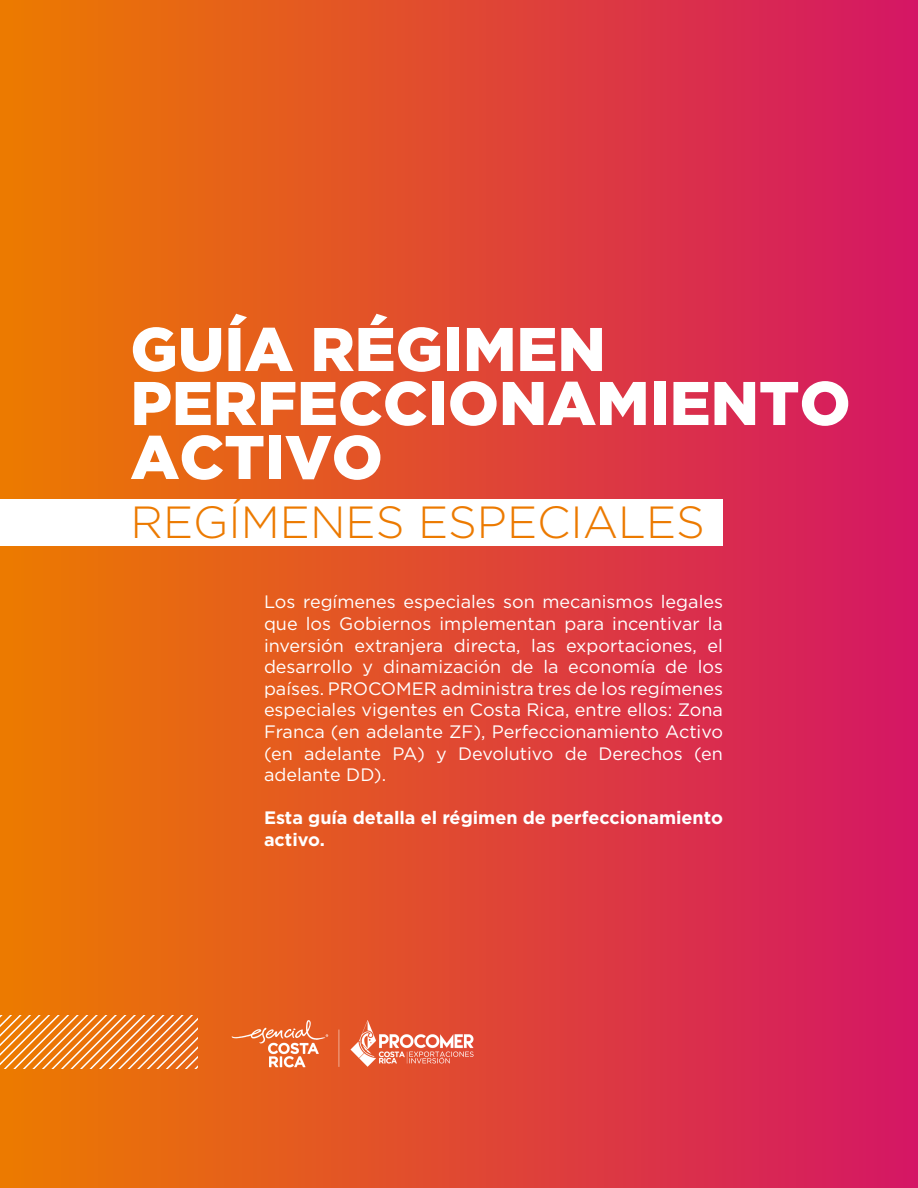
<style>
.page{position:relative;width:918px;height:1188px;background:#fff}
.page>*{position:absolute;margin:0;border:0;box-sizing:border-box;transform-origin:0 0}
.t1{font:900 61.5px/54px "Gotham";color:#fff}
.t2{font:300 45px "Gotham";color:#ec7a00}
.t3{font:18px/21.6px "Gotham";color:#fff;text-align:justify}
.t4{font:700 18px/21.6px "Gotham";color:#fff}
</style>
<div class="page">
<div style="left:0;top:0;width:918px;height:1188px;background:linear-gradient(to right,#ec7b00,#d41665)"></div>
<div style="left:0;top:499px;width:723px;height:47px;background:#fff"></div>
<svg style="left:0;top:1016px;width:198px;height:52px;background:#ee8f40"></svg>
<img style="left:212px;top:1000px;width:280px;height:89px">
<h1 class="t1" style="left:130px;top:321px;width:722px">GUÍA RÉGIMEN<br>PERFECCIONAMIENTO<br>ACTIVO</h1>
<h2 class="t2" style="left:130px;top:494px;width:576px">REGÍMENES ESPECIALES</h2>
<p class="t3" style="left:264px;top:591px;width:461px">Los regímenes especiales son mecanismos legales que los Gobiernos implementan para incentivar la inversión extranjera directa, las exportaciones, el desarrollo y dinamización de la economía de los países. PROCOMER administra tres de los regímenes especiales vigentes en Costa Rica, entre ellos: Zona Franca (en adelante ZF), Perfeccionamiento Activo (en adelante PA) y Devolutivo de Derechos (en adelante DD).</p>
<p class="t4" style="left:264px;top:807px;width:461px">Esta guía detalla el régimen de perfeccionamiento activo.</p>
</div>
